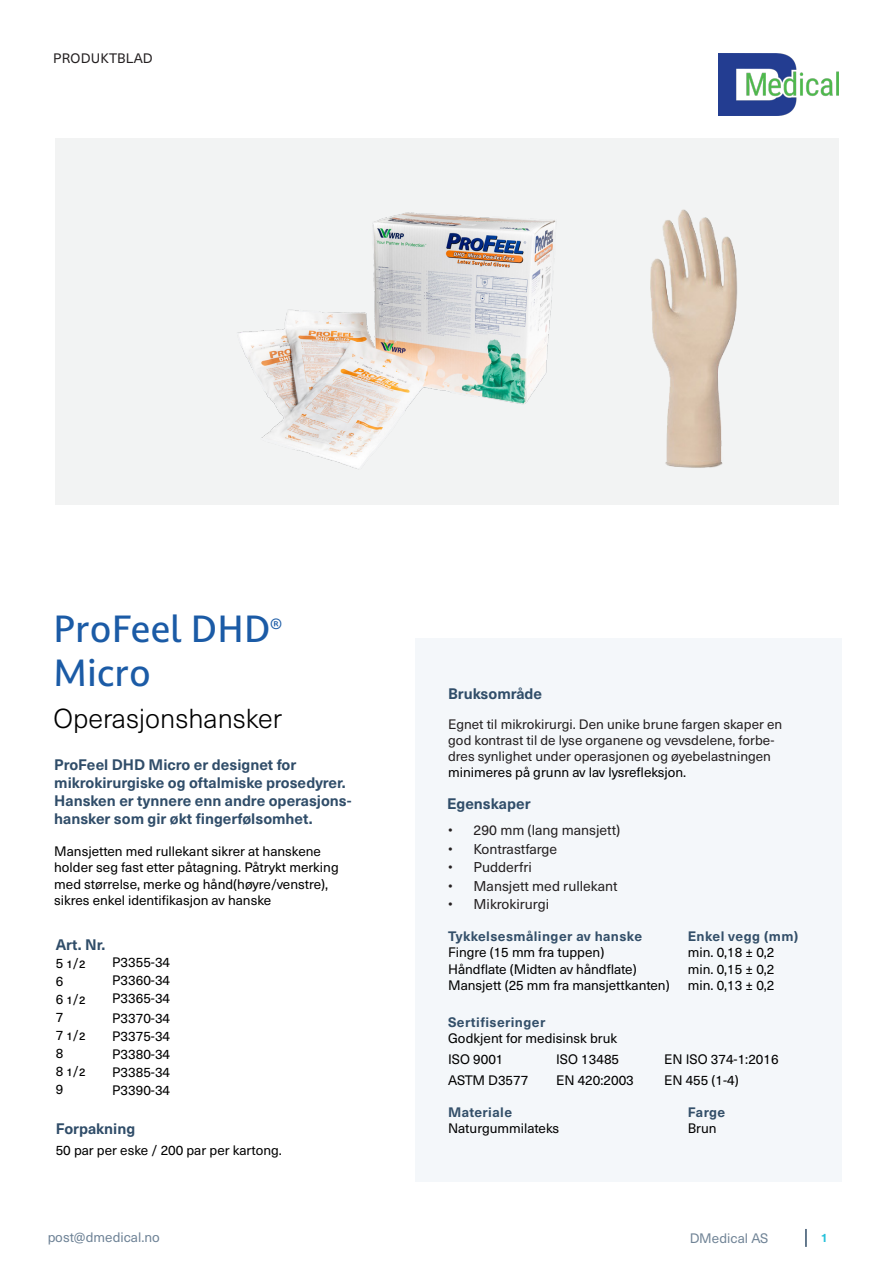
<style>
.page{position:relative;width:893px;height:1263px;background:#fff}
.page>*{position:absolute;margin:0;border:0;box-sizing:border-box;transform-origin:0 0}
.Overskrift_1{font:500 36px "Darkmode Darkmode On";color:#1b5ba6}
.Underoverskrift{font:300 27px "Neue Haas Unica W1 G";color:#000}
.Underoverskrift_Bold{font:700 15px/18px "Neue Haas Unica W1 G";color:#304d69}
.t1{font:13.95px "Neue Haas Unica W1 G";color:#231f20}
.Overskrift_1-2{font:500 13.95px "Darkmode Darkmode On";color:#1b5ba6}
.Brødtekst{font:13.5px/16.2px "Neue Haas Unica W1 G";color:#000}
.t2{font:13.5px/16.2px "Neue Haas Unica W1 G";color:#231f20}
.DMedical_mørk_bold_o{font:700 13.5px "Neue Haas Unica W1 G";letter-spacing:.03em;color:#334f69}
.t3{font:13.5px "Neue Haas Unica W1 G";color:#304d69}
.t4{font:13.5px "Neue Haas Unica W1 G";letter-spacing:.02em;color:#231f20}
.t5{font:13.5px "Neue Haas Unica W1 G";color:#334f69}
.t6{font:700 12px "Neue Haas Unica W1 G";color:#26c1da}
</style>
<div class="page">
<div style="left:416px;top:638px;width:426px;height:544px;background:#f4f7fa"></div>
<div style="left:56px;top:138px;width:783px;height:366px;background:#f2f3f3"></div>
<svg style="left:805px;top:1229px;width:2px;height:18px"></svg>
<img style="left:718px;top:53px;width:120px;height:63px">
<img style="left:237px;top:212px;width:319px;height:257px">
<img style="left:650px;top:209px;width:88px;height:259px">
<p class="t4" style="left:53px;top:49px;width:101px">PRODUKTBLAD</p>
<p class="Overskrift_1" style="left:54px;top:605px;width:218px">ProFeel DHD</p>
<p class="Overskrift_1-2" style="left:270px;top:614px;width:13px">®</p>
<p class="Overskrift_1" style="left:54px;top:648px;width:99px">Micro</p>
<p class="Underoverskrift" style="left:54px;top:699px;width:230px">Operasjonshansker</p>
<p class="Underoverskrift_Bold" style="left:54px;top:754px;width:244px">ProFeel DHD Micro er designet for</p>
<p class="Underoverskrift_Bold" style="left:54px;top:772px;width:299px">mikrokirurgiske og oftalmiske prosedyrer.<br>Hansken er tynnere enn andre operasjons&shy;hansker som gir økt fingerfølsomhet.</p>
<p class="Brødtekst" style="left:54px;top:842px;width:268px">Mansjetten med rullekant sikrer at hanskene</p>
<p class="Brødtekst" style="left:54px;top:859px;width:286px">holder seg fast etter påtagning. Påtrykt merking med størrelse, merke og hånd(høyre/venstre), sikres enkel identifikasjon av hanske</p>
<p class="Underoverskrift_Bold" style="left:56px;top:935px;width:51px">Art. Nr.</p>
<p class="Brødtekst" style="left:56px;top:954px;width:31px">5 1/2</p>
<p class="Brødtekst" style="left:56px;top:972px;width:9px">6</p>
<p class="Brødtekst" style="left:56px;top:990px;width:31px">6 1/2</p>
<p class="Brødtekst" style="left:56px;top:1008px;width:9px">7</p>
<p class="Brødtekst" style="left:56px;top:1026px;width:31px">7 1/2</p>
<p class="Brødtekst" style="left:56px;top:1044px;width:9px">8</p>
<p class="Brødtekst" style="left:56px;top:1062px;width:31px">8 1/2</p>
<p class="Brødtekst" style="left:56px;top:1080px;width:9px">9</p>
<p class="Brødtekst" style="left:112px;top:953px;width:59px">P3355-34</p>
<p class="Brødtekst" style="left:112px;top:971px;width:59px">P3360-34</p>
<p class="Brødtekst" style="left:112px;top:989px;width:59px">P3365-34</p>
<p class="Brødtekst" style="left:112px;top:1009px;width:59px;line-height:18px">P3370-34<br>P3375-34</p>
<p class="Brødtekst" style="left:112px;top:1046px;width:59px">P3380-34</p>
<p class="Brødtekst" style="left:112px;top:1064px;width:59px">P3385-34</p>
<p class="Brødtekst" style="left:112px;top:1082px;width:59px">P3390-34</p>
<p class="Underoverskrift_Bold" style="left:56px;top:1119px;width:81px">Forpakning</p>
<p class="Brødtekst" style="left:56px;top:1141px;width:228px">50 par per eske / 200 par per kartong.</p>
<p class="Underoverskrift_Bold" style="left:448px;top:684px;width:96px">Bruksområde</p>
<p class="t2" style="left:448px;top:715px;width:336px">Egnet til mikrokirurgi. Den unike brune fargen skaper en god kontrast til de lyse organene og vevsdelene, forbe&shy;dres synlighet under operasjonen og øyebelastningen</p>
<p class="Brødtekst" style="left:448px;top:764px;width:240px">minimeres på grunn av lav lysrefleksjon.</p>
<p class="Underoverskrift_Bold" style="left:447px;top:794px;width:85px">Egenskaper</p>
<p class="t1" style="left:448px;top:820px;width:174px">• 290 mm (lang mansjett)</p>
<p class="t1" style="left:448px;top:838px;width:111px">• Kontrastfarge</p>
<p class="t1" style="left:448px;top:857px;width:85px">• Pudderfri</p>
<p class="t1" style="left:448px;top:875px;width:171px">• Mansjett med rullekant</p>
<p class="t1" style="left:448px;top:894px;width:102px">• Mikrokirurgi</p>
<p class="DMedical_mørk_bold_o" style="left:448px;top:926px;width:196px">Tykkelsesmålinger av hanske</p>
<p class="Brødtekst" style="left:448px;top:944px;width:158px">Fingre (15 mm fra tuppen)</p>
<p class="Brødtekst" style="left:448px;top:960px;width:190px">Håndflate (Midten av håndflate)</p>
<p class="Brødtekst" style="left:448px;top:976px;width:223px">Mansjett (25 mm fra mansjettkanten)</p>
<p class="DMedical_mørk_bold_o" style="left:688px;top:926px;width:112px">Enkel vegg (mm)</p>
<p class="Brødtekst" style="left:688px;top:944px;width:88px">min. 0,18 ± 0,2</p>
<p class="Brødtekst" style="left:688px;top:960px;width:88px">min. 0,15 ± 0,2</p>
<p class="Brødtekst" style="left:688px;top:976px;width:88px">min. 0,13 ± 0,2</p>
<p class="DMedical_mørk_bold_o" style="left:448px;top:1011px;width:99px">Sertifiseringer</p>
<p class="Brødtekst" style="left:448px;top:1029px;width:171px">Godkjent for medisinsk bruk</p>
<p class="Brødtekst" style="left:448px;top:1050px;width:57px">ISO 9001</p>
<p class="Brødtekst" style="left:556px;top:1050px;width:65px">ISO 13485</p>
<p class="Brødtekst" style="left:664px;top:1050px;width:116px">EN ISO 374-1:2016</p>
<p class="Brødtekst" style="left:448px;top:1071px;width:82px">ASTM D3577</p>
<p class="Brødtekst" style="left:556px;top:1071px;width:79px">EN 420:2003</p>
<p class="Brødtekst" style="left:664px;top:1071px;width:76px">EN 455 (1-4)</p>
<p class="DMedical_mørk_bold_o" style="left:448px;top:1102px;width:66px">Materiale</p>
<p class="Brødtekst" style="left:448px;top:1120px;width:112px">Naturgummilateks</p>
<p class="DMedical_mørk_bold_o" style="left:688px;top:1102px;width:39px">Farge</p>
<p class="Brødtekst" style="left:688px;top:1120px;width:30px">Brun</p>
<p class="t3" style="left:47px;top:1227px;width:114px">post@dmedical.no</p>
<p class="t5" style="left:689px;top:1228px;width:80px">DMedical AS</p>
<p class="t6" style="left:821px;top:1228px;width:9px">1</p>
</div>
